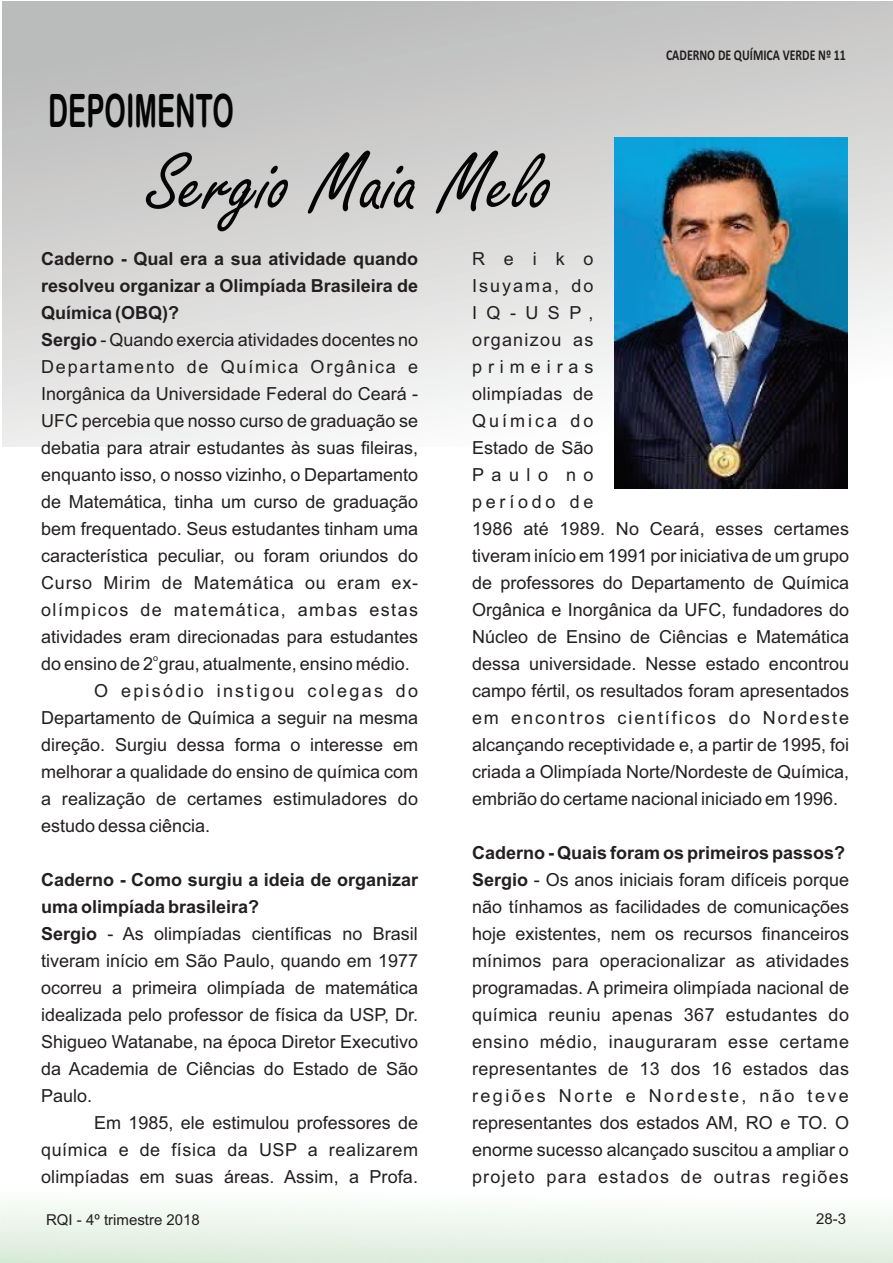
<style>
.page{position:relative;width:893px;height:1263px;background:#fff}
.page>*{position:absolute;margin:0;border:0;box-sizing:border-box;transform-origin:0 0}
.t1{font:87.15px "Freestyle Script";color:#040504}
.t2{font:46.2px "Arial Rounded MT Bold";color:#040504;scale:.59 1}
.t3{font:18px/27px "Arial";color:#231f20}
.t4{font:18px "Arial";letter-spacing:.125em;color:#231f20}
.t5{font:700 15px "Calibri";color:#231f20;scale:.79 1}
.t6{font:15px "Arial";color:#231f20}
.t7{font:9px "Arial";color:#231f20}
.s1{font-weight:700}
</style>
<div class="page">
<div style="left:2px;top:1px;width:891px;height:445px;background:linear-gradient(to bottom,#bbb,#f4f4f4)"></div>
<svg style="left:1px;top:1204px;width:892px;height:59px"></svg>
<img style="left:615px;top:137px;width:233px;height:351px">
<p class="t5" style="left:666px;top:48px;width:229px">CADERNO DE QUÍMICA VERDE Nº 11</p>
<h2 class="t2" style="left:48px;top:93px;width:316px">DEPOIMENTO</h2>
<h1 class="t1" style="left:148px;top:151px;width:407px">Sergio Maia Melo</h1>
<p class="t3" style="left:41px;top:247px;width:378px"><span class="s1">Caderno - Qual era a sua atividade quando resolveu organizar a Olimpíada Brasileira de Química (OBQ)?<br>Sergio</span> - Quando exercia atividades docentes no Departamento de Química Orgânica e Inorgânica da Universidade Federal do Ceará - UFC percebia que nosso curso de graduação se debatia para atrair estudantes às suas fileiras, enquanto isso, o nosso vizinho, o Departamento de Matemática, tinha um curso de graduação bem frequentado. Seus estudantes tinham uma característica peculiar, ou foram oriundos do Curso Mirim de Matemática ou eram ex&shy;olímpicos de matemática, ambas estas atividades eram direcionadas para estudantes</p>
<p class="t7" style="left:153px;top:654px;width:7px">o</p>
<p class="t3" style="left:472px;top:246px;width:378px">Reiko<br>Isuyama, do<br>IQ-USP,<br>organizou as<br>primeiras<br>olimpíadas de<br>Química do<br>Estado de São<br>Paulo no<br>período de<br>1986 até 1989. No Ceará, esses certames tiveram início em 1991 por iniciativa de um grupo de professores do Departamento de Química<br>Orgânica e Inorgânica da UFC, fundadores do<br>Núcleo de Ensino de Ciências e Matemática dessa universidade. Nesse estado encontrou campo fértil, os resultados foram apresentados em encontros científicos do Nordeste alcançando receptividade e, a partir de 1995, foi criada a Olimpíada Norte/Nordeste de Química, embrião do certame nacional iniciado em 1996.</p>
<p class="t3" style="left:41px;top:652px;width:370px">do ensino de 2 grau, atualmente, ensino médio.</p>
<p class="t4" style="left:94px;top:684px;width:325px">O episódio instigou colegas do</p>
<p class="t3" style="left:41px;top:706px;width:378px">Departamento de Química a seguir na mesma</p>
<p class="t3" style="left:41px;top:733px;width:378px">direção. Surgiu dessa forma o interesse em</p>
<p class="t3" style="left:41px;top:759px;width:378px">melhorar a qualidade do ensino de química com</p>
<p class="t3" style="left:41px;top:786px;width:378px">a realização de certames estimuladores do</p>
<p class="t3" style="left:41px;top:813px;width:171px">estudo dessa ciência.</p>
<p class="t3" style="left:41px;top:867px;width:378px"><span class="s1">Caderno - Como surgiu a ideia de organizar uma olimpíada brasileira?<br>Sergio</span> - As olimpíadas científicas no Brasil tiveram início em São Paulo, quando em 1977 ocorreu a primeira olimpíada de matemática idealizada pelo professor de física da USP, Dr.<br>Shigueo Watanabe, na época Diretor Executivo da Academia de Ciências do Estado de São Paulo.</p>
<p class="t3" style="left:41px;top:1110px;width:378px;text-align:justify;text-indent:53px">Em 1985, ele estimulou professores de química e de física da USP a realizarem olimpíadas em suas áreas. Assim, a Profa.</p>
<p class="t3" style="left:472px;top:841px;width:378px"><span class="s1">Caderno - Quais foram os primeiros passos?<br>Sergio</span> - Os anos iniciais foram difíceis porque não tínhamos as facilidades de comunicações hoje existentes, nem os recursos financeiros mínimos para operacionalizar as atividades programadas. A primeira olimpíada nacional de química reuniu apenas 367 estudantes do ensino médio, inauguraram esse certame representantes de 13 dos 16 estados das regiões Norte e Nordeste, não teve representantes dos estados AM, RO e TO. O enorme sucesso alcançado suscitou a ampliar o projeto para estados de outras regiões</p>
<p class="t6" style="left:46px;top:1214px;width:155px">RQI - 4º trimestre 2018</p>
<p class="t6" style="left:816px;top:1213px;width:32px">28-3</p>
</div>
